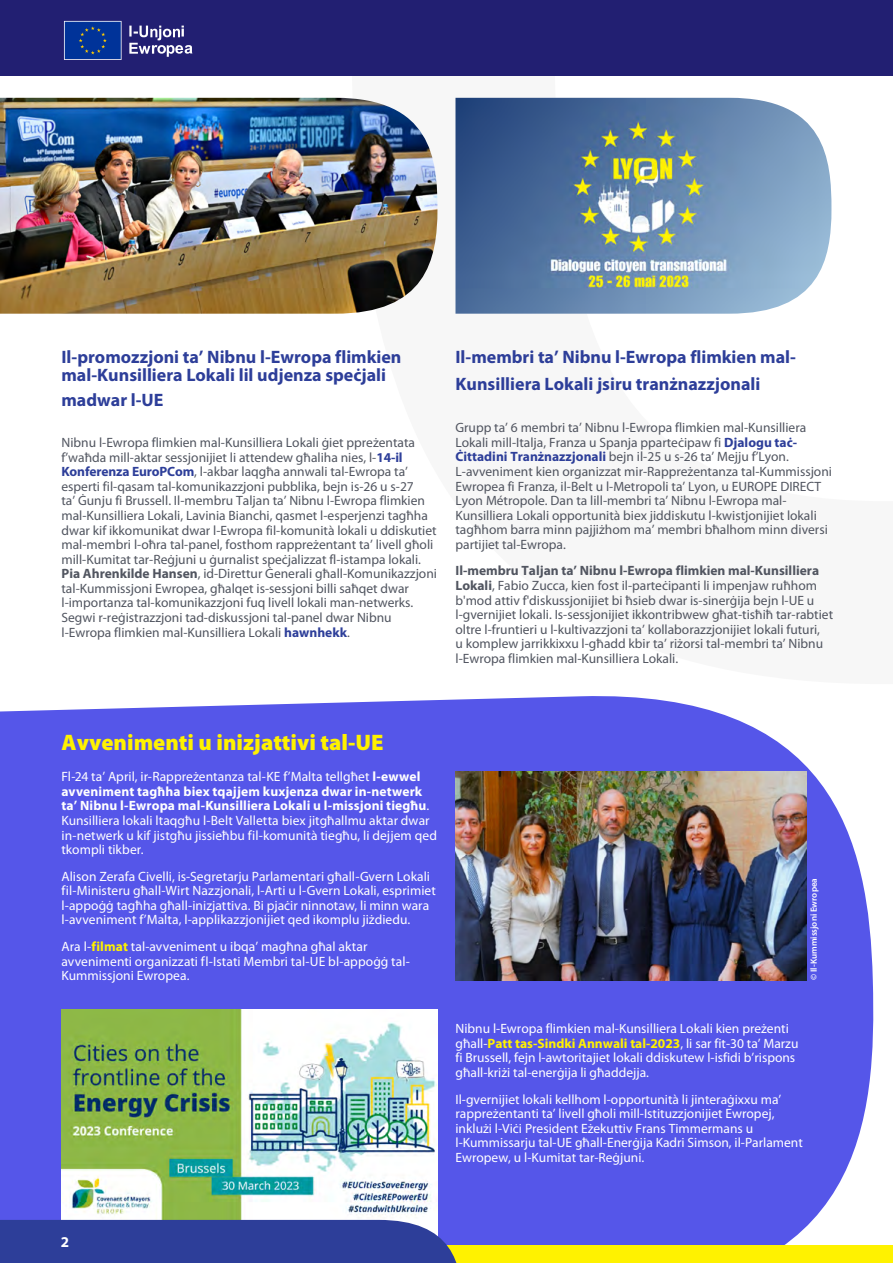
<style>
.page{position:relative;width:893px;height:1263px;background:#fff}
.page>*{position:absolute;margin:0;border:0;box-sizing:border-box;transform-origin:0 0}
.t1{font:900 22.5px "Myriad Pro";color:#fff200}
.t2{font:700 18px/18px "Myriad Pro";color:#2d3e99}
.t3{font:700 15px "Myriad Pro";color:#fff}
.t4{font:13.5px/14.5px "Myriad Pro";color:#515560}
.t5{font:13.5px/14.5px "Myriad Pro";color:#fff}
.t6{font:600 9px "Myriad Pro";color:#fff}
.s1{font-weight:700;color:#2d3e99}
.s2{font-weight:700}
.s3{font-weight:700;color:#fff200}
</style>
<div class="page">
<svg style="left:0;top:696px;width:874px;height:549px;background:#6162ea"></svg>
<img style="left:455px;top:98px;width:376px;height:216px">
<div style="left:0;top:0;width:893px;height:75px;background:#221f72"></div>
<svg style="left:64px;top:21px;width:58px;height:39px;background:#16439b"></svg>
<svg style="left:129px;top:26px;width:63px;height:31px"></svg>
<div style="left:1px;top:1245px;width:892px;height:18px;background:#fff200"></div>
<img style="left:455px;top:772px;width:352px;height:208px">
<img style="left:62px;top:1009px;width:375px;height:211px">
<img style="left:0;top:98px;width:437px;height:216px">
<div style="left:0;top:1220px;width:462px;height:43px;background:#2d3e99"></div>
<p class="t2" style="left:62px;top:348px;width:341px">Il-promozzjoni ta’ Nibnu l-Ewropa flimkien mal-Kunsilliera Lokali lil udjenza speċjali</p>
<p class="t2" style="left:62px;top:391px;width:103px">madwar l-UE</p>
<p class="t4" style="left:62px;top:436px;width:377px">Nibnu l-Ewropa flimkien mal-Kunsilliera Lokali ġiet ppreżentata f’waħda mill-aktar sessjonijiet li attendew għaliha nies, l-<span class="s1">14-il Konferenza EuroPCom</span>, l-akbar laqgħa annwali tal-Ewropa ta’ esperti fil-qasam tal-komunikazzjoni pubblika, bejn is-26 u s-27<br>ta’ Ġunju fi Brussell. Il-membru Taljan ta’ Nibnu l-Ewropa flimkien mal-Kunsilliera Lokali, Lavinia Bianchi, qasmet l-esperjenzi tagħha dwar kif ikkomunikat dwar l-Ewropa fil-komunità lokali u ddiskutiet mal-membri l-oħra tal-panel, fosthom rappreżentant ta’ livell għoli mill-Kumitat tar-Reġjuni u ġurnalist speċjalizzat fl-istampa lokali.<br><span class="s2">Pia Ahrenkilde Hansen</span>, id-Direttur Ġenerali għall-Komunikazzjoni tal-Kummissjoni Ewropea, għalqet is-sessjoni billi saħqet dwar l-importanza tal-komunikazzjoni fuq livell lokali man-netwerks.<br>Segwi r-reġistrazzjoni tad-diskussjoni tal-panel dwar Nibnu l-Ewropa flimkien mal-Kunsilliera Lokali <span class="s1">hawnhekk</span>.</p>
<p class="t2" style="left:455px;top:343px;width:342px;line-height:27px">Il-membri ta’ Nibnu l-Ewropa flimkien mal-<br>Kunsilliera Lokali jsiru tranżnazzjonali</p>
<p class="t4" style="left:455px;top:421px;width:378px">Grupp ta’ 6 membri ta’ Nibnu l-Ewropa flimkien mal-Kunsilliera Lokali mill-Italja, Franza u Spanja pparteċipaw fi <span class="s1">Djalogu taċ-Ċittadini Tranżnazzjonali</span> bejn il-25 u s-26 ta’ Mejju f’Lyon.<br>L-avveniment kien organizzat mir-Rappreżentanza tal-Kummissjoni Ewropea fi Franza, il-Belt u l-Metropoli ta’ Lyon, u EUROPE DIRECT Lyon Métropole. Dan ta lill-membri ta’ Nibnu l-Ewropa mal-Kunsilliera Lokali opportunità biex jiddiskutu l-kwistjonijiet lokali tagħhom barra minn pajjiżhom ma’ membri bħalhom minn diversi partijiet tal-Ewropa.</p>
<p class="t4" style="left:455px;top:564px;width:379px"><span class="s2">Il-membru Taljan ta’ Nibnu l-Ewropa flimkien mal-Kunsilliera Lokali</span>, Fabio Zucca, kien fost il-parteċipanti li impenjaw ruħhom b'mod attiv f'diskussjonijiet bi ħsieb dwar is-sinerġija bejn l-UE u l-gvernijiet lokali. Is-sessjonijiet ikkontribwew għat-tisħiħ tar-rabtiet oltre l-fruntieri u l-kultivazzjoni ta’ kollaborazzjonijiet lokali futuri,<br>u komplew jarrikkixxu l-għadd kbir ta’ riżorsi tal-membri ta’ Nibnu l-Ewropa flimkien mal-Kunsilliera Lokali.</p>
<p class="t1" style="left:62px;top:729px;width:324px">Avvenimenti u inizjattivi tal-UE</p>
<p class="t5" style="left:62px;top:770px;width:377px">Fl-24 ta’ April, ir-Rappreżentanza tal-KE f’Malta tellgħet <span class="s2">l-ewwel avveniment tagħha biex tqajjem kuxjenza dwar in-netwerk ta’ Nibnu l-Ewropa mal-Kunsilliera Lokali u l-missjoni tiegħu</span>.<br>Kunsilliera lokali ltaqgħu l-Belt Valletta biex jitgħallmu aktar dwar in-netwerk u kif jistgħu jissieħbu fil-komunità tiegħu, li dejjem qed tkompli tikber.</p>
<p class="t5" style="left:62px;top:869px;width:376px">Alison Zerafa Civelli, is-Segretarju Parlamentari għall-Gvern Lokali fil-Ministeru għall-Wirt Nazzjonali, l-Arti u l-Gvern Lokali, esprimiet l-appoġġ tagħha għall-inizjattiva. Bi pjaċir ninnotaw, li minn wara l-avveniment f’Malta, l-applikazzjonijiet qed ikomplu jiżdiedu.</p>
<p class="t5" style="left:62px;top:939px;width:350px">Ara l-<span class="s3">filmat</span> tal-avveniment u ibqa’ magħna għal aktar avvenimenti organizzati fl-Istati Membri tal-UE bl-appoġġ tal-<br>Kummissjoni Ewropea.</p>
<p class="t6" style="left:809px;top:980px;width:103px;rotate:-90deg">© Il-Kummissjoni Ewropea</p>
<p class="t5" style="left:455px;top:1022px;width:344px">Nibnu l-Ewropa flimkien mal-Kunsilliera Lokali kien preżenti għall-<span class="s3">Patt tas-Sindki Annwali tal-2023</span>, li sar fit-30 ta’ Marzu fi Brussell, fejn l-awtoritajiet lokali ddiskutew l-isfidi b’rispons għall-kriżi tal-enerġija li għaddejja.</p>
<p class="t5" style="left:455px;top:1092px;width:349px">Il-gvernijiet lokali kellhom l-opportunità li jinteraġixxu ma’ rappreżentanti ta’ livell għoli mill-Istituzzjonijiet Ewropej, inklużi l-Viċi President Eżekuttiv Frans Timmermans u l-Kummissarju tal-UE għall-Enerġija Kadri Simson, il-Parlament Ewropew, u l-Kumitat tar-Reġjuni.</p>
<p class="t3" style="left:61px;top:1233px;width:10px">2</p>
</div>
